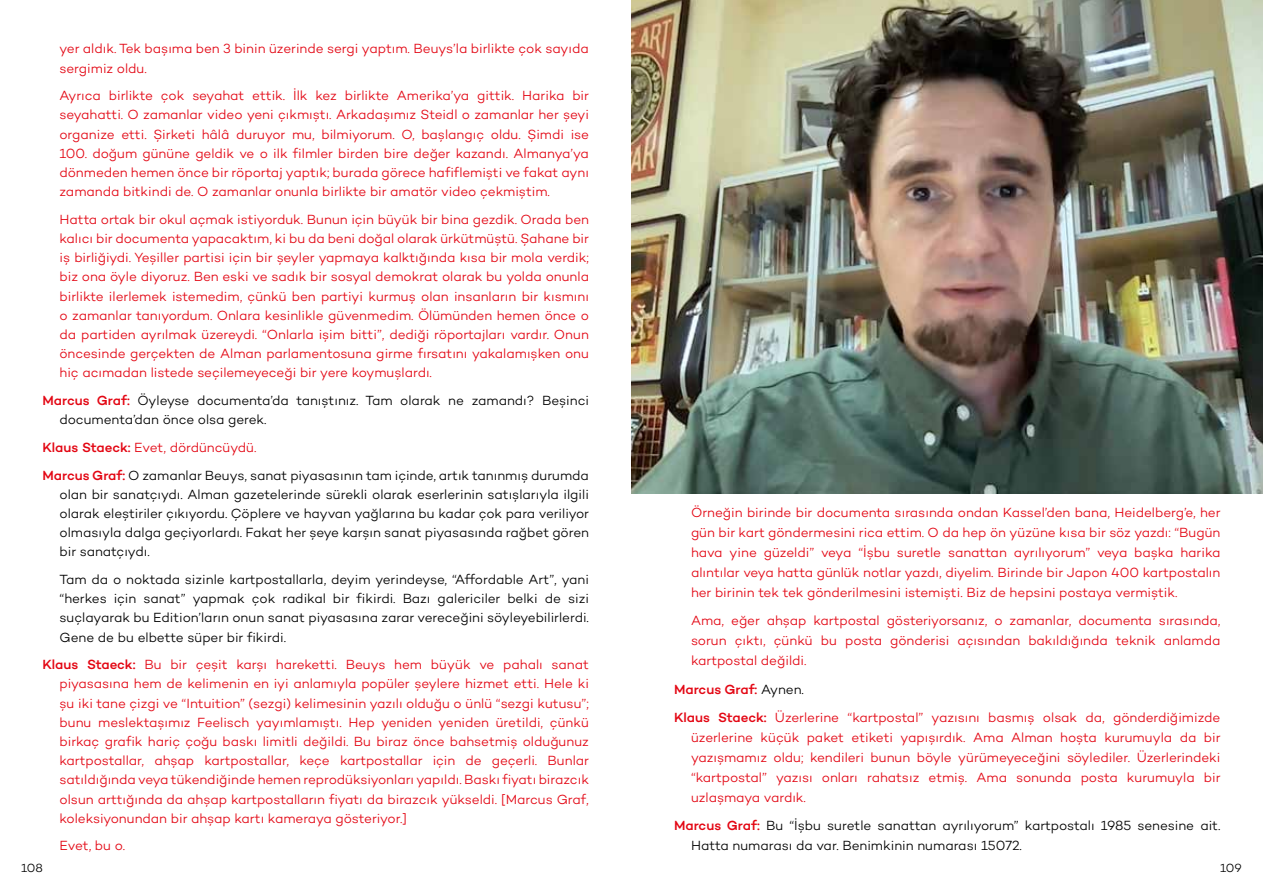
<style>
.page{position:relative;width:1263px;height:893px;background:#fff}
.page>*{position:absolute;margin:0;border:0;box-sizing:border-box;transform-origin:0 0}
.t1{font:300 13.5px/19.2px "Campton";color:#e30613;text-align:justify}
.t2{font:300 13.5px/19.2px "Campton";color:#000}
.t3{font:300 12px "Campton";letter-spacing:-.02em;color:#000}
.s1{font-weight:500;color:#e30613}
.s2{color:#e30613}
.s3{font-weight:500}
.s4{color:#000}
</style>
<div class="page">
<img style="left:631px;top:0;width:632px;height:493px">
<p class="t1" style="left:60px;top:39px;width:531px">yer aldık. Tek başıma ben 3 binin üzerinde sergi yaptım. Beuys’la birlikte çok sayıda sergimiz oldu.</p>
<p class="t1" style="left:60px;top:86px;width:531px">Ayrıca birlikte çok seyahat ettik. İlk kez birlikte Amerika’ya gittik. Harika bir seyahatti. O zamanlar video yeni çıkmıştı. Arkadaşımız Steidl o zamanlar her şeyi organize etti. Şirketi hâlâ duruyor mu, bilmiyorum. O, başlangıç oldu. Şimdi ise 100. doğum gününe geldik ve o ilk filmler birden bire değer kazandı. Almanya’ya dönmeden hemen önce bir röportaj yaptık; burada görece hafiflemişti ve fakat aynı zamanda bitkindi de. O zamanlar onunla birlikte bir amatör video çekmiştim.</p>
<p class="t1" style="left:60px;top:209px;width:531px">Hatta ortak bir okul açmak istiyorduk. Bunun için büyük bir bina gezdik. Orada ben kalıcı bir documenta yapacaktım, ki bu da beni doğal olarak ürkütmüştü. Şahane bir iş birliğiydi. Yeşiller partisi için bir şeyler yapmaya kalktığında kısa bir mola verdik; biz ona öyle diyoruz. Ben eski ve sadık bir sosyal demokrat olarak bu yolda onunla birlikte ilerlemek istemedim, çünkü ben partiyi kurmuş olan insanların bir kısmını o zamanlar tanıyordum. Onlara kesinlikle güvenmedim. Ölümünden hemen önce o da partiden ayrılmak üzereydi. “Onlarla işim bitti”, dediği röportajları vardır. Onun öncesinde gerçekten de Alman parlamentosuna girme fırsatını yakalamışken onu hiç acımadan listede seçilemeyeceği bir yere koymuşlardı.</p>
<p class="t2" style="left:60px;top:391px;width:531px;text-indent:-17px"><span class="s1">Marcus Graf:</span> Öyleyse documenta’da tanıştınız. Tam olarak ne zamandı? Beşinci documenta’dan önce olsa gerek.</p>
<p class="t2" style="left:43px;top:433px;width:548px;line-height:27.8px"><span class="s1">Klaus Staeck:</span> <span class="s2">Evet, dördüncüydü.<br></span><span class="s1">Marcus Graf:</span> O zamanlar Beuys, sanat piyasasının tam içinde, artık tanınmış durumda</p>
<p class="t2" style="left:60px;top:484px;width:531px;text-align:justify">olan bir sanatçıydı. Alman gazetelerinde sürekli olarak eserlerinin satışlarıyla ilgili olarak eleştiriler çıkıyordu. Çöplere ve hayvan yağlarına bu kadar çok para veriliyor olmasıyla dalga geçiyorlardı. Fakat her şeye karşın sanat piyasasında rağbet gören bir sanatçıydı.</p>
<p class="t2" style="left:60px;top:570px;width:531px;text-align:justify">Tam da o noktada sizinle kartpostallarla, deyim yerindeyse, “Affordable Art”, yani “herkes için sanat” yapmak çok radikal bir fikirdi. Bazı galericiler belki de sizi suçlayarak bu Edition’ların onun sanat piyasasına zarar vereceğini söyleyebilirlerdi.<br>Gene de bu elbette süper bir fikirdi.</p>
<p class="t1" style="left:60px;top:655px;width:531px;text-indent:-17px"><span class="s3">Klaus Staeck:</span> Bu bir çeşit karşı hareketti. Beuys hem büyük ve pahalı sanat piyasasına hem de kelimenin en iyi anlamıyla popüler şeylere hizmet etti. Hele ki şu iki tane çizgi ve “Intuition” (sezgi) kelimesinin yazılı olduğu o ünlü “sezgi kutusu”; bunu meslektaşımız Feelisch yayımlamıştı. Hep yeniden yeniden üretildi, çünkü birkaç grafik hariç çoğu baskı limitli değildi. Bu biraz önce bahsetmiş olduğunuz kartpostallar, ahşap kartpostallar, keçe kartpostallar için de geçerli. Bunlar satıldığında veya tükendiğinde hemen reprodüksiyonları yapıldı. Baskı fiyatı birazcık olsun arttığında da ahşap kartpostalların fiyatı da birazcık yükseldi. [Marcus Graf, koleksiyonundan bir ahşap kartı kameraya gösteriyor.]</p>
<p class="t1" style="left:60px;top:836px;width:67px">Evet, bu o.</p>
<p class="t1" style="left:691px;top:502px;width:531px;line-height:20px">Örneğin birinde bir documenta sırasında ondan Kassel’den bana, Heidelberg’e, her gün bir kart göndermesini rica ettim. O da hep ön yüzüne kısa bir söz yazdı: “Bugün hava yine güzeldi” veya “İşbu suretle sanattan ayrılıyorum” veya başka harika alıntılar veya hatta günlük notlar yazdı, diyelim. Birinde bir Japon 400 kartpostalın her birinin tek tek gönderilmesini istemişti. Biz de hepsini postaya vermiştik.</p>
<p class="t1" style="left:691px;top:610px;width:531px;line-height:20px">Ama, eğer ahşap kartpostal gösteriyorsanız, o zamanlar, documenta sırasında, sorun çıktı, çünkü bu posta gönderisi açısından bakıldığında teknik anlamda kartpostal değildi.</p>
<p class="t1" style="left:674px;top:674px;width:548px;line-height:28.5px"><span class="s3">Marcus Graf:</span> <span class="s4">Aynen.<br></span><span class="s3">Klaus Staeck:</span> Üzerlerine “kartpostal” yazısını basmış olsak da, gönderdiğimizde</p>
<p class="t1" style="left:691px;top:727px;width:531px;line-height:20px">üzerlerine küçük paket etiketi yapışırdık. Ama Alman hoşta kurumuyla da bir yazışmamız oldu; kendileri bunun böyle yürümeyeceğini söylediler. Üzerlerindeki “kartpostal” yazısı onları rahatsız etmiş. Ama sonunda posta kurumuyla bir uzlaşmaya vardık.</p>
<p class="t2" style="left:691px;top:816px;width:531px;line-height:20px;text-indent:-17px"><span class="s1">Marcus Graf:</span> Bu “İşbu suretle sanattan ayrılıyorum” kartpostalı 1985 senesine ait.<br>Hatta numarası da var. Benimkinin numarası 15072.</p>
<p class="t3" style="left:21px;top:860px;width:23px">108</p>
<p class="t3" style="left:1220px;top:860px;width:23px">109</p>
</div>
